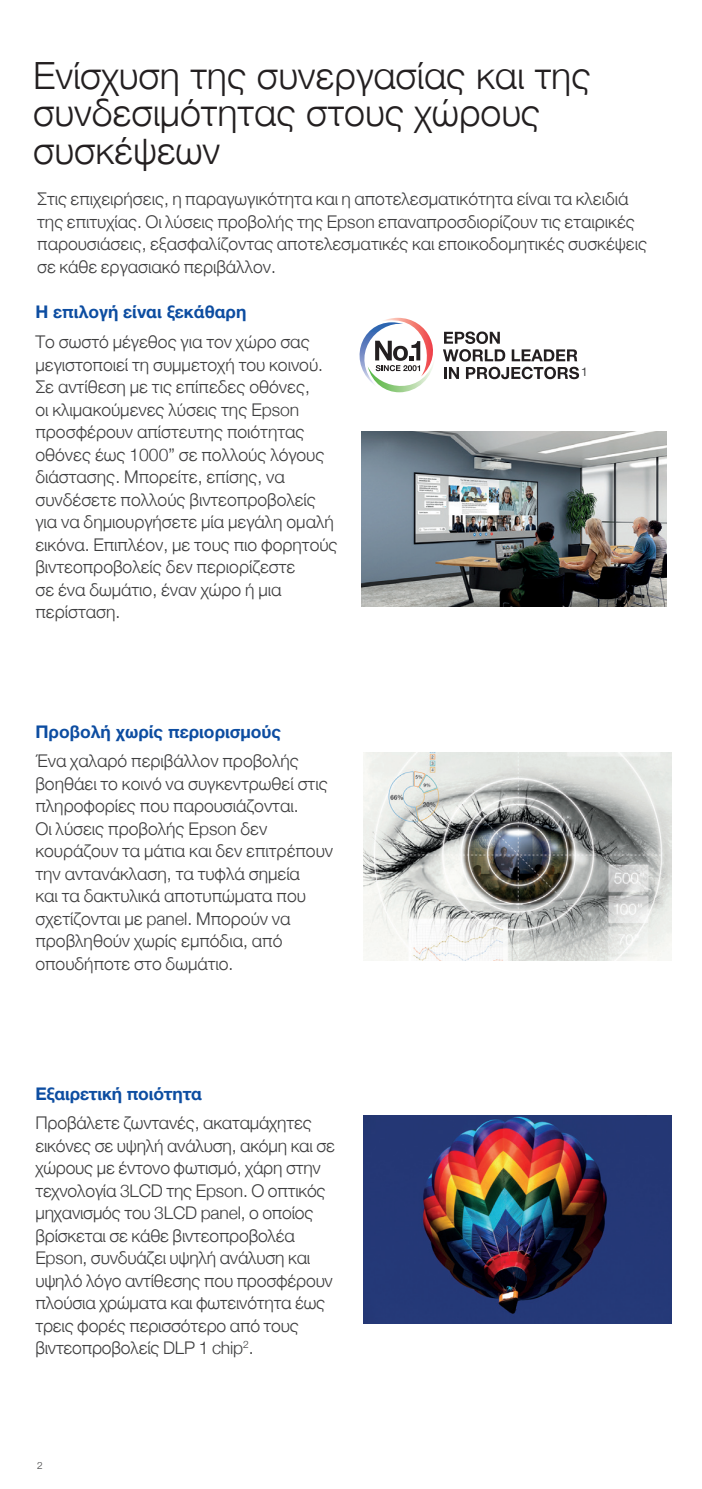
<style>
.page{position:relative;width:702px;height:1489px;background:#fff}
.page>*{position:absolute;margin:0;border:0;box-sizing:border-box;transform-origin:0 0}
.t1{font:300 37.5px/37.5px "Helvetica Neue";color:#231f20}
.t2{font:300 17.5px/22.5px "Helvetica Neue";color:#3e3e3f}
.t3{font:700 17.5px "Helvetica Neue";color:#0d4da1}
.t4{font:12px "Helvetica Neue";color:#3e3e3f}
.t5{font:300 10px "Helvetica Neue";color:#3e3e3f}
</style>
<div class="page">
<img style="left:364px;top:752px;width:307px;height:208px">
<img style="left:364px;top:1115px;width:307px;height:208px">
<svg style="left:359px;top:317px;width:220px;height:76px"></svg>
<img style="left:361px;top:431px;width:305px;height:175px">
<p class="t1" style="left:33px;top:54px;width:559px">Ενίσχυση της συνεργασίας και της συνδεσιμότητας στους χώρους συσκέψεων</p>
<p class="t2" style="left:37px;top:186px;width:611px">Στις επιχειρήσεις, η παραγωγικότητα και η αποτελεσματικότητα είναι τα κλειδιά της επιτυχίας. Οι λύσεις προβολής της Epson επαναπροσδιορίζουν τις εταιρικές παρουσιάσεις, εξασφαλίζοντας αποτελεσματικές και εποικοδομητικές συσκέψεις σε κάθε εργασιακό περιβάλλον.</p>
<p class="t3" style="left:35px;top:298px;width:212px">Η επιλογή είναι ξεκάθαρη</p>
<p class="t2" style="left:35px;top:329px;width:304px">Το σωστό μέγεθος για τον χώρο σας μεγιστοποιεί τη συμμετοχή του κοινού.<br>Σε αντίθεση με τις επίπεδες οθόνες,<br>οι κλιμακούμενες λύσεις της Epson προσφέρουν απίστευτης ποιότητας οθόνες έως 1000” σε πολλούς λόγους διάστασης. Μπορείτε, επίσης, να συνδέσετε πολλούς βιντεοπροβολείς για να δημιουργήσετε μία μεγάλη ομαλή εικόνα. Επιπλέον, με τους πιο φορητούς βιντεοπροβολείς δεν περιορίζεστε<br>σε ένα δωμάτιο, έναν χώρο ή μια περίσταση.</p>
<p class="t4" style="left:581px;top:363px;width:8px">1</p>
<p class="t3" style="left:35px;top:717px;width:247px">Προβολή χωρίς περιορισμούς</p>
<p class="t2" style="left:35px;top:748px;width:299px">Ένα χαλαρό περιβάλλον προβολής βοηθάει το κοινό να συγκεντρωθεί στις πληροφορίες που παρουσιάζονται.<br>Οι λύσεις προβολής Epson δεν κουράζουν τα μάτια και δεν επιτρέπουν την αντανάκλαση, τα τυφλά σημεία<br>και τα δακτυλικά αποτυπώματα που σχετίζονται με panel. Μπορούν να προβληθούν χωρίς εμπόδια, από οπουδήποτε στο δωμάτιο.</p>
<p class="t3" style="left:35px;top:1079px;width:168px">Εξαιρετική ποιότητα</p>
<p class="t2" style="left:35px;top:1110px;width:301px">Προβάλετε ζωντανές, ακαταμάχητες εικόνες σε υψηλή ανάλυση, ακόμη και σε χώρους με έντονο φωτισμό, χάρη στην τεχνολογία 3LCD της Epson. Ο οπτικός μηχανισμός του 3LCD panel, ο οποίος βρίσκεται σε κάθε βιντεοπροβολέα Epson, συνδυάζει υψηλή ανάλυση και υψηλό λόγο αντίθεσης που προσφέρουν πλούσια χρώματα και φωτεινότητα έως τρεις φορές περισσότερο από τους βιντεοπροβολείς DLP 1 chip<sup>2</sup>.</p>
<p class="t5" style="left:37px;top:1456px;width:7px">2</p>
</div>
